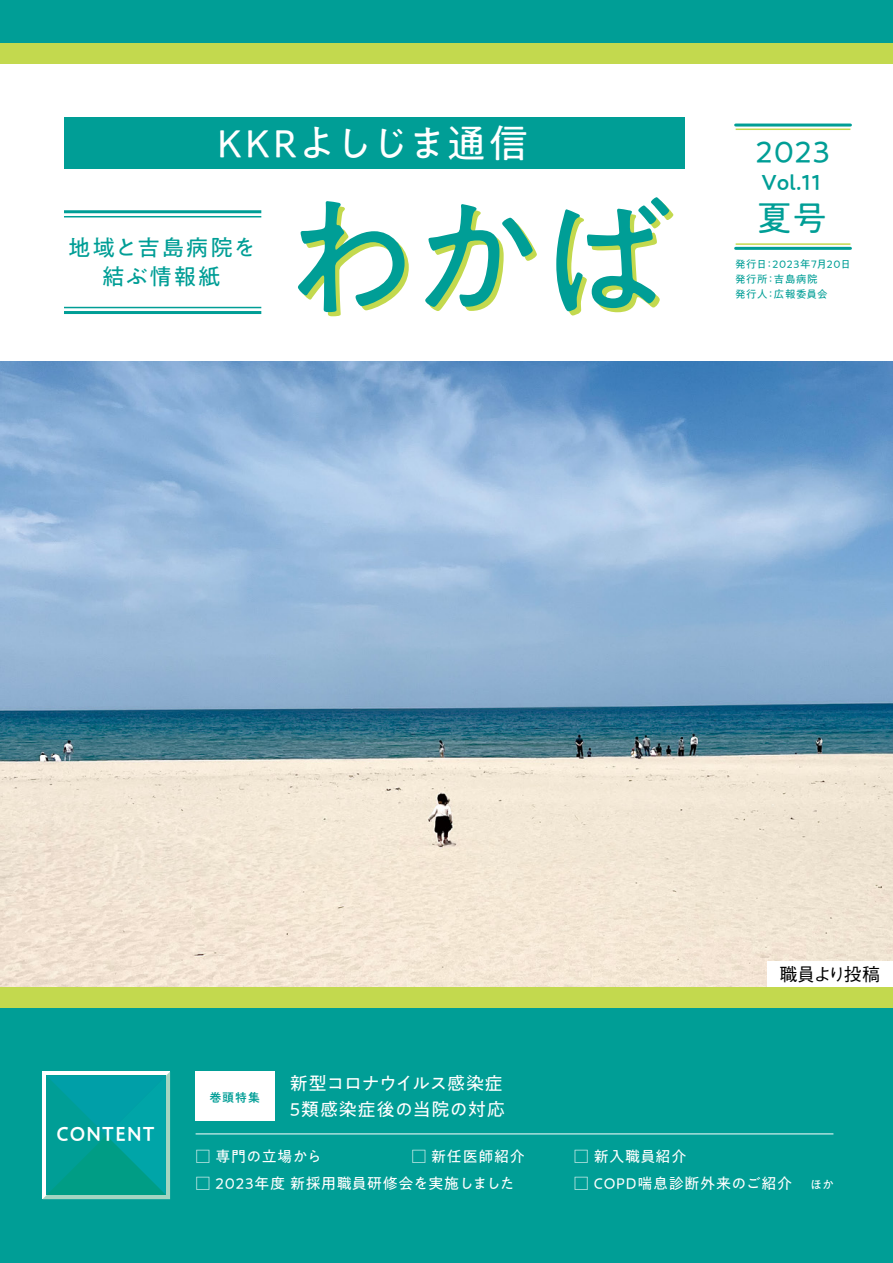
<style>
.page{position:relative;width:893px;height:1263px;background:#fff}
.page>*{position:absolute;margin:0;border:0;box-sizing:border-box;transform-origin:0 0}
.t1{font:135px "PA1 Gothic Std";color:#009e96}
.t2{font:39px "PA1 Gothic Std N";color:#fff}
.t3{font:34.5px "PA1 Gothic Std N";color:#009e96}
.t4{font:30px "PA1 Gothic Std N";color:#009e96}
.t5{font:22.5px/29.8px "PA1 Gothic Std";letter-spacing:.08em;color:#009e96;text-align:center}
.t6{font:500 21px "PA1 Gothic Std";color:#009e96}
.t7{font:500 19.65px "PA1 Gothic Std N";letter-spacing:.05em;color:#fff}
.t8{font:18px/25.5px "PA1 Gothic Std N";letter-spacing:.02em;color:#fff}
.t9{font:500 18px "Gothic BBB Pr 5";letter-spacing:-.095em;color:#000}
.t10{font:15px "PA1 Gothic Std N";letter-spacing:.05em;color:#fff}
.t11{font:15px "PA1 Gothic Std N";letter-spacing:.02em;color:#fff}
.t12{font:500 12px "PA1 Gothic Std N";color:#009e96}
.t13{font:10.5px/15px "PA1 Gothic Std N";letter-spacing:.05em;color:#009e96}
.s1{font-size:12px}
</style>
<div class="page">
<div style="left:0;top:1008px;width:893px;height:255px;background:#009e96"></div>
<div style="left:0;top:986px;width:893px;height:22px;background:#c3d94e"></div>
<div style="left:0;top:43px;width:893px;height:21px;background:#c3d94e"></div>
<div style="left:0;top:0;width:893px;height:43px;background:#009e96"></div>
<img style="left:0;top:361px;width:893px;height:625px">
<div style="left:767px;top:961px;width:126px;height:25px;background:#fff"></div>
<div style="left:64px;top:117px;width:621px;height:51px;background:#009e96"></div>
<svg style="left:43px;top:1071px;width:127px;height:128px"></svg>
<hr style="left:196px;top:1134px;width:637px;height:1px;background:#fff">
<hr style="left:736px;top:124px;width:114px;height:3px;background:#009e96">
<hr style="left:736px;top:129px;width:114px;height:1px;background:#c3d94e">
<hr style="left:736px;top:247px;width:114px;height:3px;background:#009e96">
<hr style="left:736px;top:243px;width:114px;height:2px;background:#c3d94e">
<hr style="left:64px;top:210px;width:197px;height:3px;background:#009e96">
<hr style="left:64px;top:216px;width:197px;height:1px;background:#009e96">
<hr style="left:64px;top:311px;width:197px;height:3px;background:#009e96">
<hr style="left:64px;top:307px;width:197px;height:1px;background:#009e96">
<div style="left:196px;top:1071px;width:79px;height:50px;background:#fff"></div>
<h2 class="t2" style="left:217px;top:121px;width:313px">KKRよしじま通信</h2>
<h3 class="t5" style="left:68px;top:234px;width:189px">地域と吉島病院を結ぶ情報紙</h3>
<h1 class="t1" style="left:283px;top:180px;width:390px">わかば</h1>
<h3 class="t4" style="left:756px;top:135px;width:76px">2023</h3>
<h3 class="t3" style="left:757px;top:198px;width:71px">夏号</h3>
<h3 class="t6" style="left:761px;top:170px;width:61px">Vol.11</h3>
<p class="t13" style="left:735px;top:258px;width:117px">発行日：2023年7月20日発行所：吉島病院<br>発行人：広報委員会</p>
<h3 class="t7" style="left:57px;top:1121px;width:100px">CONTENT</h3>
<p class="t12" style="left:209px;top:1090px;width:52px">巻頭特集</p>
<p class="t8" style="left:290px;top:1072px;width:217px">新型コロナウイルス感染症<br>5類感染症後の当院の対応</p>
<p class="t9" style="left:779px;top:960px;width:102px">職員より投稿</p>
<p class="t10" style="left:411px;top:1148px;width:115px">□ 新任医師紹介</p>
<p class="t10" style="left:574px;top:1148px;width:114px">□ 新入職員紹介</p>
<p class="t10" style="left:574px;top:1175px;width:262px">□ COPD喘息診断外来のご紹介 <span class="s1">ほか</span></p>
<p class="t11" style="left:196px;top:1148px;width:128px">□ 専門の立場から</p>
<p class="t10" style="left:196px;top:1175px;width:321px">□ 2023年度 新採用職員研修会を実施しました</p>
</div>
